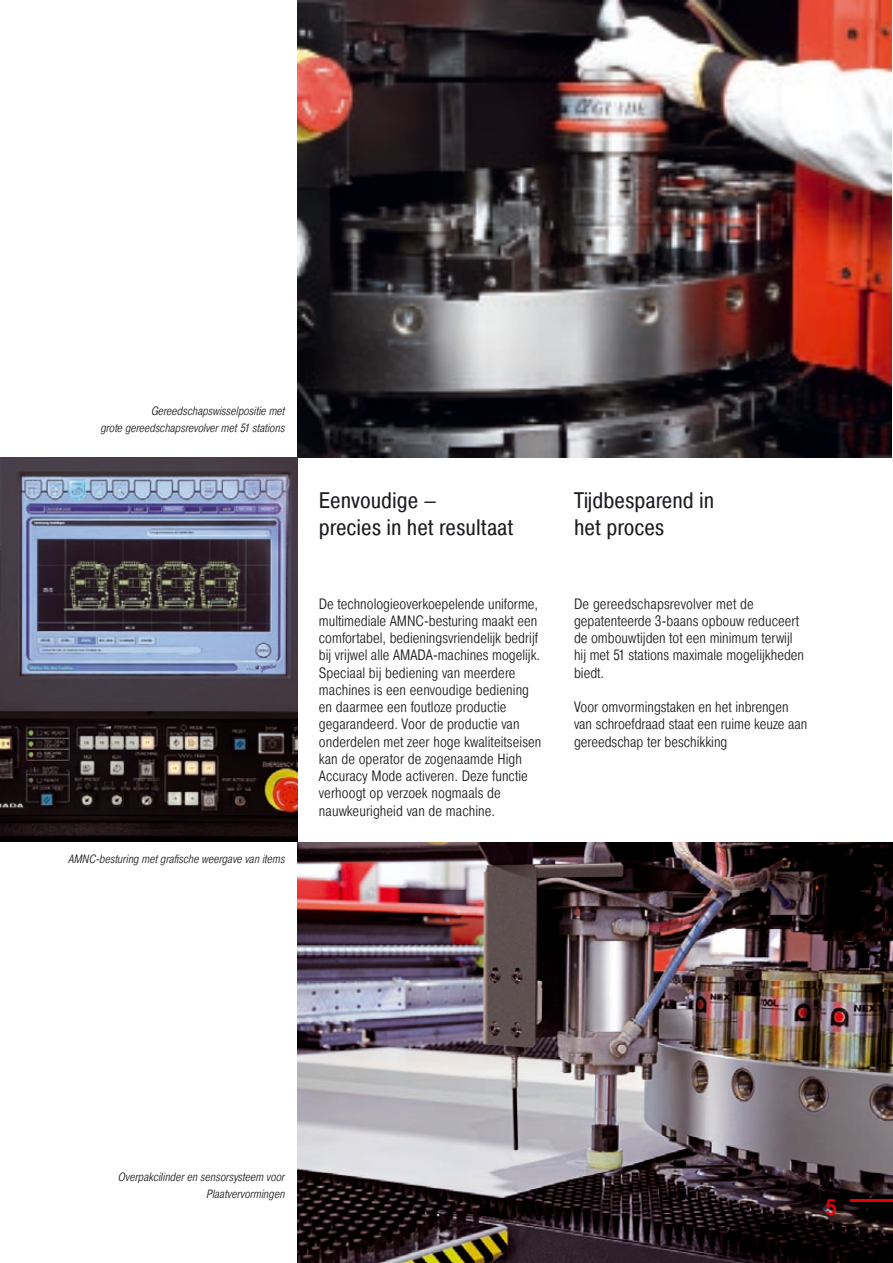
<style>
.page{position:relative;width:893px;height:1263px;background:#fff}
.page>*{position:absolute;margin:0;border:0;box-sizing:border-box;transform-origin:0 0}
.t1{font:22.5px/27px "Pragmatica Cond";color:#1b1c20}
.t2{font:500 22.5px "Pragmatica Cond";color:#e60004}
.t3{font:300 15px/17.2px "Pragmatica Cond";color:#1b1c20}
.t4{font:italic 300 12px/17.2px "Pragmatica Cond";color:#1b1c20;text-align:right}
</style>
<div class="page">
<img style="left:298px;top:0;width:594px;height:458px">
<img style="left:298px;top:842px;width:595px;height:421px">
<img style="left:0;top:458px;width:298px;height:384px">
<hr style="left:850px;top:1199px;width:43px;height:2px;background:#e60004">
<p class="t4" style="left:101px;top:402px;width:186px">Gereedschapswisselpositie met<br>grote gereedschapsrevolver met 51 stations</p>
<p class="t4" style="left:68px;top:850px;width:218px">AMNC-besturing met grafische weergave van items</p>
<h1 class="t1" style="left:319px;top:486px;width:196px">Eenvoudige –<br>precies in het resultaat</h1>
<p class="t3" style="left:319px;top:595px;width:224px">De technologieoverkoepelende uniforme, multimediale AMNC-besturing maakt een comfortabel, bedieningsvriendelijk bedrijf bij vrijwel alle AMADA-machines mogelijk.<br>Speciaal bij bediening van meerdere machines is een eenvoudige bediening en daarmee een foutloze productie gegarandeerd. Voor de productie van onderdelen met zeer hoge kwaliteitseisen kan de operator de zogenaamde High Accuracy Mode activeren. Deze functie verhoogt op verzoek nogmaals de nauwkeurigheid van de machine.</p>
<h1 class="t1" style="left:574px;top:486px;width:142px">Tijdbesparend in het proces</h1>
<p class="t3" style="left:574px;top:595px;width:232px">De gereedschapsrevolver met de gepatenteerde 3-baans opbouw reduceert de ombouwtijden tot een minimum terwijl hij met 51 stations maximale mogelijkheden biedt.</p>
<p class="t3" style="left:574px;top:699px;width:235px">Voor omvormingstaken en het inbrengen van schroefdraad staat een ruime keuze aan gereedschap ter beschikking</p>
<p class="t4" style="left:118px;top:1168px;width:168px">Overpakcilinder en sensorsysteem voor<br>Plaatvervormingen</p>
<h1 class="t2" style="left:826px;top:1194px;width:12px">5</h1>
</div>
